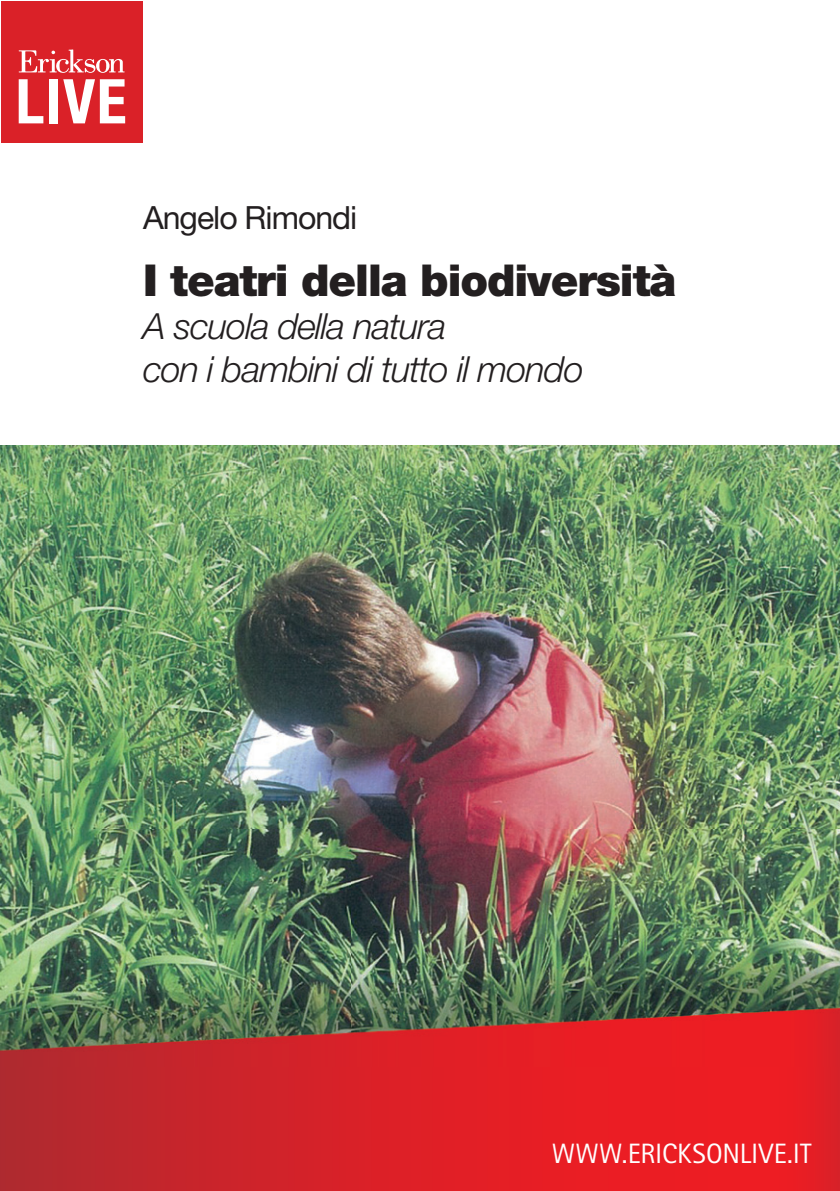
<style>
.page{position:relative;width:840px;height:1191px;background:#fff}
.page>*{position:absolute;margin:0;border:0;box-sizing:border-box;transform-origin:0 0}
.t1{font:900 44px "Helvetica Neue LT Std";letter-spacing:-.025em;color:#231f20}
.t2{font:italic 300 36px/43.2px "Helvetica Neue LT Std";letter-spacing:-.025em;color:#231f20}
.t3{font:32px "Helvetica Neue LT Std";letter-spacing:-.03em;color:#231f20}
.t4{font:28px "Rotis Sans Serif Std";letter-spacing:.005em;color:#fff}
</style>
<div class="page">
<img style="left:0;top:445px;width:839px;height:746px">
<div style="left:1px;top:1px;width:142px;height:142px;background:#da2128"></div>
<svg style="left:19px;top:49px;width:105px;height:24px"></svg>
<svg style="left:19px;top:79px;width:24px;height:44px"></svg>
<div style="left:49px;top:79px;width:9px;height:44px;background:#fff"></div>
<svg style="left:63px;top:79px;width:62px;height:44px"></svg>
<p class="t3" style="left:143px;top:198px;width:216px">Angelo Rimondi</p>
<p class="t1" style="left:143px;top:254px;width:534px">I teatri della biodiversità</p>
<p class="t2" style="left:143px;top:304px;width:442px">A scuola della natura<br>con i bambini di tutto il mondo</p>
<p class="t4" style="left:551px;top:1136px;width:261px">WWW.ERICKSONLIVE.IT</p>
</div>
